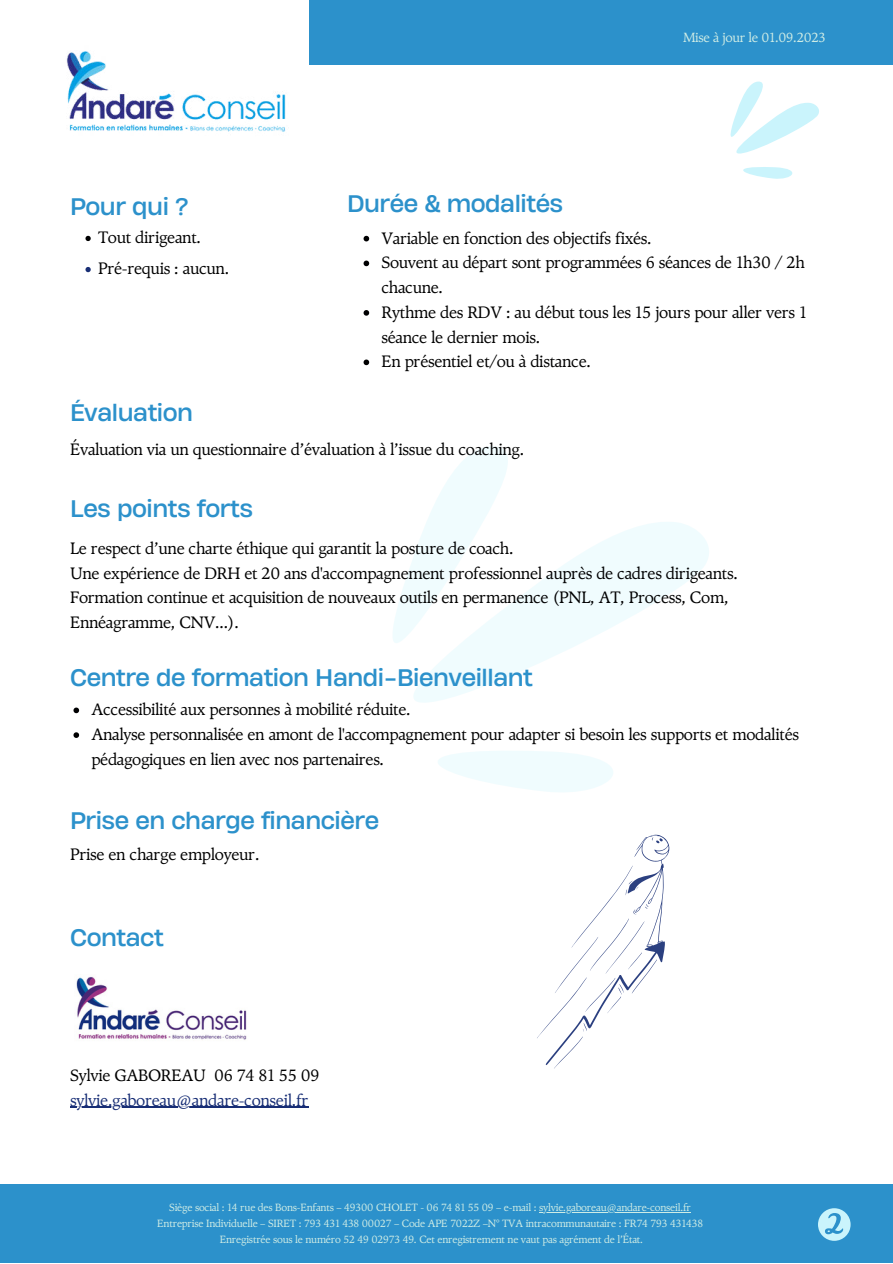
<style>
.page{position:relative;width:893px;height:1264px;background:#fff}
.page>*{position:absolute;margin:0;border:0;box-sizing:border-box;transform-origin:0 0}
.t1{font:22.5px "Heading Now 74";letter-spacing:-.02em;color:#2c91cb}
.t2{font:16.5px/24.8px "TY Serif";letter-spacing:-.02em;color:#000001}
.t3{font:16.5px "TY Serif";letter-spacing:-.02em;color:#172d75}
.t4{font:13.2px "TY Serif";letter-spacing:-.02em;color:#ceece5}
.t5{font:10.5px/15.8px "TY Serif";letter-spacing:-.02em;color:#ceece5;text-align:center}
</style>
<div class="page">
<div style="left:0;top:1184px;width:892px;height:78px;background:#2c91cb"></div>
<div style="left:309px;top:0;width:583px;height:65px;background:#2c91cb"></div>
<svg style="left:651px;top:522px;width:58px;height:83px;fill:#f0fcfe"></svg>
<svg style="left:393px;top:446px;width:258px;height:346px"></svg>
<svg style="left:730px;top:81px;width:89px;height:98px"></svg>
<img style="left:76px;top:976px;width:171px;height:64px">
<svg style="left:818px;top:1208px;width:32px;height:32px"></svg>
<svg style="left:537px;top:834px;width:132px;height:234px"></svg>
<hr style="left:539px;top:1212px;width:151px;height:1px;background:#ceece5">
<svg style="left:73px;top:707px;width:6px;height:6px"></svg>
<svg style="left:73px;top:732px;width:6px;height:6px"></svg>
<hr style="left:70px;top:1106px;width:238px;height:1px;background:#172d75">
<svg style="left:85px;top:236px;width:6px;height:5px"></svg>
<svg style="left:85px;top:267px;width:6px;height:5px"></svg>
<svg style="left:363px;top:236px;width:6px;height:5px"></svg>
<svg style="left:363px;top:260px;width:6px;height:6px"></svg>
<svg style="left:363px;top:310px;width:6px;height:6px"></svg>
<svg style="left:363px;top:359px;width:6px;height:6px"></svg>
<img style="left:66px;top:51px;width:220px;height:81px">
<h1 class="t1" style="left:70px;top:190px;width:120px">Pour qui ?</h1>
<p class="t2" style="left:98px;top:221px;width:133px;line-height:31px">Tout dirigeant.<br>Pré-requis : aucun.</p>
<p class="t4" style="left:683px;top:28px;width:144px">Mise à jour le 01.09.2023</p>
<h1 class="t1" style="left:347px;top:187px;width:218px">Durée &amp; modalités</h1>
<p class="t2" style="left:381px;top:225px;width:427px">Variable en fonction des objectifs fixés.<br>Souvent au départ sont programmées 6 séances de 1h30 / 2h chacune.<br>Rythme des RDV : au début tous les 15 jours pour aller vers 1 séance le dernier mois.<br>En présentiel et/ou à distance.</p>
<h1 class="t1" style="left:70px;top:396px;width:124px">Évaluation</h1>
<p class="t2" style="left:70px;top:436px;width:455px">Évaluation via un questionnaire d’évaluation à l’issue du coaching.</p>
<h1 class="t1" style="left:70px;top:492px;width:184px">Les points forts</h1>
<p class="t2" style="left:70px;top:535px;width:669px">Le respect d’une charte éthique qui garantit la posture de coach.<br>Une expérience de DRH et 20 ans d'accompagnement professionnel auprès de cadres dirigeants.<br>Formation continue et acquisition de nouveaux outils en permanence (PNL, AT, Process, Com, Ennéagramme, CNV...).</p>
<h1 class="t1" style="left:70px;top:661px;width:464px">Centre de formation Handi-Bienveillant</h1>
<p class="t2" style="left:91px;top:696px;width:709px">Accessibilité aux personnes à mobilité réduite.<br>Analyse personnalisée en amont de l'accompagnement pour adapter si besoin les supports et modalités pédagogiques en lien avec nos partenaires.</p>
<h1 class="t1" style="left:70px;top:803px;width:310px">Prise en charge financière</h1>
<p class="t2" style="left:70px;top:841px;width:191px">Prise en charge employeur.</p>
<h1 class="t1" style="left:70px;top:921px;width:95px">Contact</h1>
<p class="t2" style="left:70px;top:1062px;width:251px">Sylvie GABOREAU 06 74 81 55 09</p>
<p class="t3" style="left:70px;top:1088px;width:240px">sylvie.gaboreau@andare-conseil.fr</p>
<p class="t5" style="left:157px;top:1199px;width:547px">Siège social : 14 rue des Bons-Enfants – 49300 CHOLET - 06 74 81 55 09 – e-mail : sylvie.gaboreau@andare-conseil.fr<br>Entreprise Individuelle – SIRET : 793 431 438 00027 – Code APE 7022Z –N° TVA intracommunautaire : FR74 793 431438<br>Enregistrée sous le numéro 52 49 02973 49. Cet enregistrement ne vaut pas agrément de l’État.</p>
</div>
